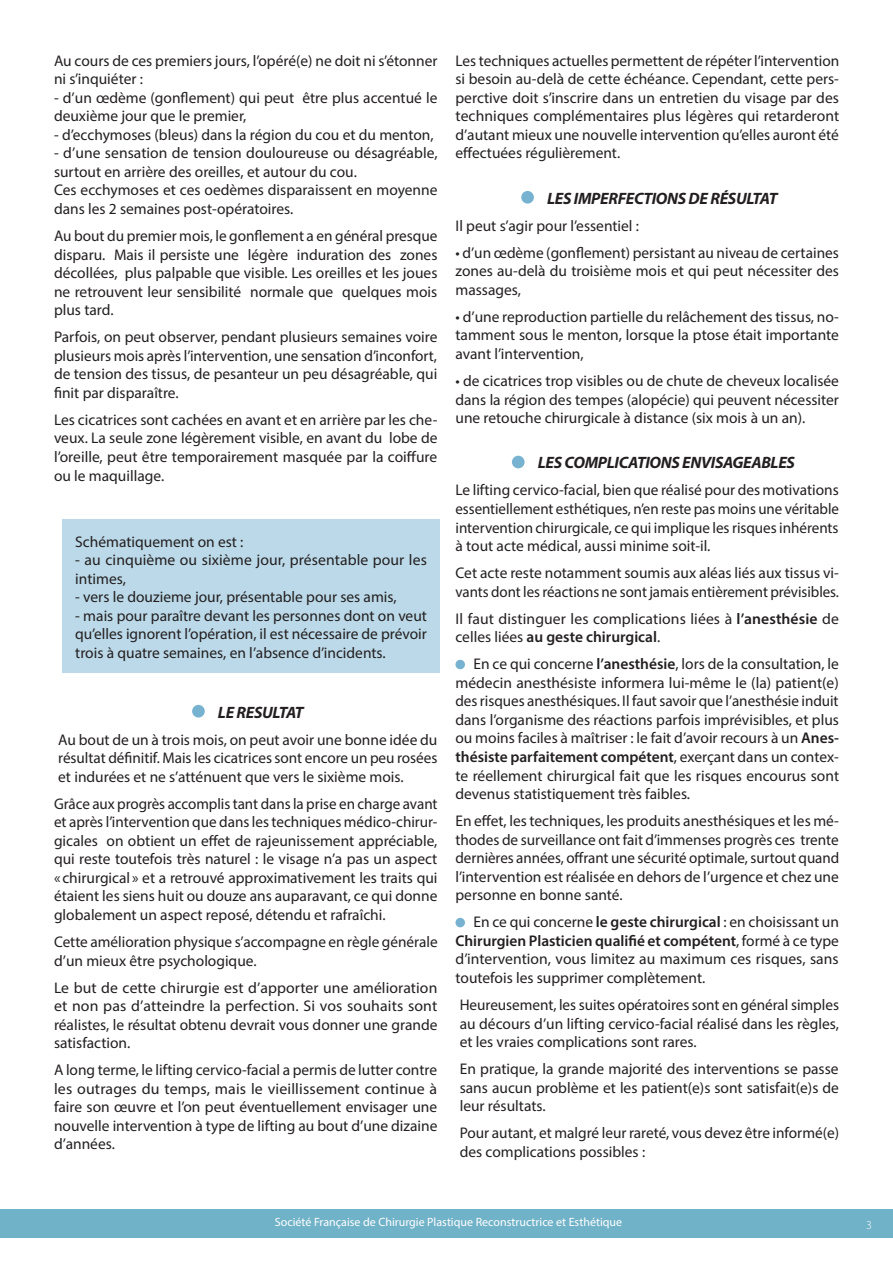
<style>
.page{position:relative;width:893px;height:1263px;background:#fff}
.page>*{position:absolute;margin:0;border:0;box-sizing:border-box;transform-origin:0 0}
.t1{font:italic 700 16.5px "Myriad Pro";letter-spacing:-.02em;color:#231f20}
.t2{font:15.45px/18.6px "Myriad Pro";color:#231f20;text-align:justify}
.t3{font:12px "Myriad Pro";color:#fff}
.t4{font:300 12px "Myriad Pro";color:#fff}
.s1{font-weight:600}
</style>
<div class="page">
<div style="left:63px;top:519px;width:377px;height:153px;background:#bbd9e8"></div>
<div style="left:192px;top:705px;width:13px;height:12px;background:#77b3d0;border-radius:50%"></div>
<div style="left:521px;top:191px;width:13px;height:13px;background:#77b3d0;border-radius:50%"></div>
<div style="left:512px;top:456px;width:13px;height:12px;background:#77b3d0;border-radius:50%"></div>
<div style="left:455px;top:660px;width:10px;height:9px;background:#77b3d0;border-radius:50%"></div>
<div style="left:455px;top:918px;width:10px;height:9px;background:#77b3d0;border-radius:50%"></div>
<div style="left:0;top:1209px;width:893px;height:28px;background:#70b2c8"></div>
<p class="t2" style="left:54px;top:51px;width:385px">Au cours de ces premiers jours, l’opéré(e) ne doit ni s’étonner ni s’inquiéter :</p>
<p class="t2" style="left:54px;top:88px;width:385px">- d’un œdème (gonflement) qui peut être plus accentué le deuxième jour que le premier,</p>
<p class="t2" style="left:54px;top:125px;width:381px">- d’ecchymoses (bleus) dans la région du cou et du menton,</p>
<p class="t2" style="left:54px;top:144px;width:385px;text-align:left">- d’une sensation de tension douloureuse ou désagréable, surtout en arrière des oreilles, et autour du cou.<br>Ces ecchymoses et ces oedèmes disparaissent en moyenne dans les 2 semaines post-opératoires.</p>
<p class="t2" style="left:54px;top:226px;width:385px">Au bout du premier mois, le gonflement a en général presque disparu. Mais il persiste une légère induration des zones décollées, plus palpable que visible. Les oreilles et les joues ne retrouvent leur sensibilité normale que quelques mois plus tard.</p>
<p class="t2" style="left:54px;top:327px;width:385px">Parfois, on peut observer, pendant plusieurs semaines voire plusieurs mois après l’intervention, une sensation d’inconfort, de tension des tissus, de pesanteur un peu désagréable, qui finit par disparaître.</p>
<p class="t2" style="left:54px;top:410px;width:385px">Les cicatrices sont cachées en avant et en arrière par les che&shy;veux. La seule zone légèrement visible, en avant du lobe de l’oreille, peut être temporairement masquée par la coiffure ou le maquillage.</p>
<p class="t2" style="left:75px;top:532px;width:170px">Schématiquement on est :</p>
<p class="t2" style="left:75px;top:550px;width:353px">- au cinquième ou sixième jour, présentable pour les intimes,</p>
<p class="t2" style="left:75px;top:588px;width:323px">- vers le douzieme jour, présentable pour ses amis,</p>
<p class="t2" style="left:75px;top:606px;width:353px">- mais pour paraître devant les personnes dont on veut qu’elles ignorent l’opération, il est nécessaire de prévoir trois à quatre semaines, en l’absence d’incidents.</p>
<p class="t1" style="left:218px;top:701px;width:87px">LE RESULTAT</p>
<p class="t2" style="left:58px;top:730px;width:381px">Au bout de un à trois mois, on peut avoir une bonne idée du résultat définitif. Mais les cicatrices sont encore un peu rosées et indurées et ne s’atténuent que vers le sixième mois.</p>
<p class="t2" style="left:54px;top:794px;width:385px">Grâce aux progrès accomplis tant dans la prise en charge avant et après l’intervention que dans les techniques médico-chirur&shy;gicales on obtient un effet de rajeunissement appréciable, qui reste toutefois très naturel : le visage n’a pas un aspect « chirurgical » et a retrouvé approximativement les traits qui étaient les siens huit ou douze ans auparavant, ce qui donne globalement un aspect reposé, détendu et rafraîchi.</p>
<p class="t2" style="left:54px;top:932px;width:385px">Cette amélioration physique s’accompagne en règle générale d’un mieux être psychologique.</p>
<p class="t2" style="left:54px;top:978px;width:385px">Le but de cette chirurgie est d’apporter une amélioration et non pas d’atteindre la perfection. Si vos souhaits sont réalistes, le résultat obtenu devrait vous donner une grande satisfaction.</p>
<p class="t2" style="left:54px;top:1060px;width:385px">A long terme, le lifting cervico-facial a permis de lutter contre les outrages du temps, mais le vieillissement continue à faire son œuvre et l’on peut éventuellement envisager une nouvelle intervention à type de lifting au bout d’une dizaine d’années.</p>
<p class="t2" style="left:455px;top:51px;width:385px">Les techniques actuelles permettent de répéter l’intervention si besoin au-delà de cette échéance. Cependant, cette pers&shy;perctive doit s’inscrire dans un entretien du visage par des techniques complémentaires plus légères qui retarderont d’autant mieux une nouvelle intervention qu’elles auront été effectuées régulièrement.</p>
<p class="t1" style="left:547px;top:187px;width:232px">LES IMPERFECTIONS DE RÉSULTAT</p>
<p class="t2" style="left:455px;top:216px;width:185px">Il peut s’agir pour l’essentiel :</p>
<p class="t2" style="left:455px;top:243px;width:385px">• d’un œdème (gonflement) persistant au niveau de certaines zones au-delà du troisième mois et qui peut nécessiter des massages,</p>
<p class="t2" style="left:455px;top:307px;width:385px">• d’une reproduction partielle du relâchement des tissus, no&shy;tamment sous le menton, lorsque la ptose était importante avant l’intervention,</p>
<p class="t2" style="left:455px;top:371px;width:385px">• de cicatrices trop visibles ou de chute de cheveux localisée dans la région des tempes (alopécie) qui peuvent nécessiter une retouche chirurgicale à distance (six mois à un an).</p>
<p class="t1" style="left:538px;top:452px;width:259px">LES COMPLICATIONS ENVISAGEABLES</p>
<p class="t2" style="left:455px;top:481px;width:385px">Le lifting cervico-facial, bien que réalisé pour des motivations essentiellement esthétiques, n’en reste pas moins une véritable intervention chirurgicale, ce qui implique les risques inhérents à tout acte médical, aussi minime soit-il.</p>
<p class="t2" style="left:455px;top:563px;width:385px">Cet acte reste notamment soumis aux aléas liés aux tissus vi&shy;vants dont les réactions ne sont jamais entièrement prévisibles.</p>
<p class="t2" style="left:455px;top:609px;width:385px">Il faut distinguer les complications liées à <span class="s1">l’anesthésie</span> de celles liées <span class="s1">au geste chirurgical</span>.</p>
<p class="t2" style="left:455px;top:654px;width:385px;text-indent:18px">En ce qui concerne <span class="s1">l’anesthésie</span>, lors de la consultation, le médecin anesthésiste informera lui-même le (la) patient(e) des risques anesthésiques. Il faut savoir que l’anesthésie induit dans l’organisme des réactions parfois imprévisibles, et plus ou moins faciles à maîtriser : le fait d’avoir recours à un <span class="s1">Anes&shy;thésiste parfaitement compétent</span>, exerçant dans un contex&shy;te réellement chirurgical fait que les risques encourus sont devenus statistiquement très faibles.</p>
<p class="t2" style="left:455px;top:811px;width:385px">En effet, les techniques, les produits anesthésiques et les mé&shy;thodes de surveillance ont fait d’immenses progrès ces trente dernières années, offrant une sécurité optimale, surtout quand l’intervention est réalisée en dehors de l’urgence et chez une personne en bonne santé.</p>
<p class="t2" style="left:455px;top:913px;width:385px;text-indent:18px">En ce qui concerne <span class="s1">le geste chirurgical</span> : en choisissant un <span class="s1">Chirurgien Plasticien qualifié et compétent</span>, formé à ce type d’intervention, vous limitez au maximum ces risques, sans toutefois les supprimer complètement.</p>
<p class="t2" style="left:460px;top:995px;width:381px">Heureusement, les suites opératoires sont en général simples au décours d’un lifting cervico-facial réalisé dans les règles, et les vraies complications sont rares.</p>
<p class="t2" style="left:460px;top:1059px;width:381px">En pratique, la grande majorité des interventions se passe sans aucun problème et les patient(e)s sont satisfait(e)s de leur résultats.</p>
<p class="t2" style="left:460px;top:1123px;width:381px">Pour autant, et malgré leur rareté, vous devez être informé(e) des complications possibles :</p>
<p class="t3" style="left:275px;top:1215px;width:349px">Société Française de Chirurgie Plastique Reconstructrice et Esthétique</p>
<p class="t4" style="left:866px;top:1217px;width:7px">3</p>
</div>
